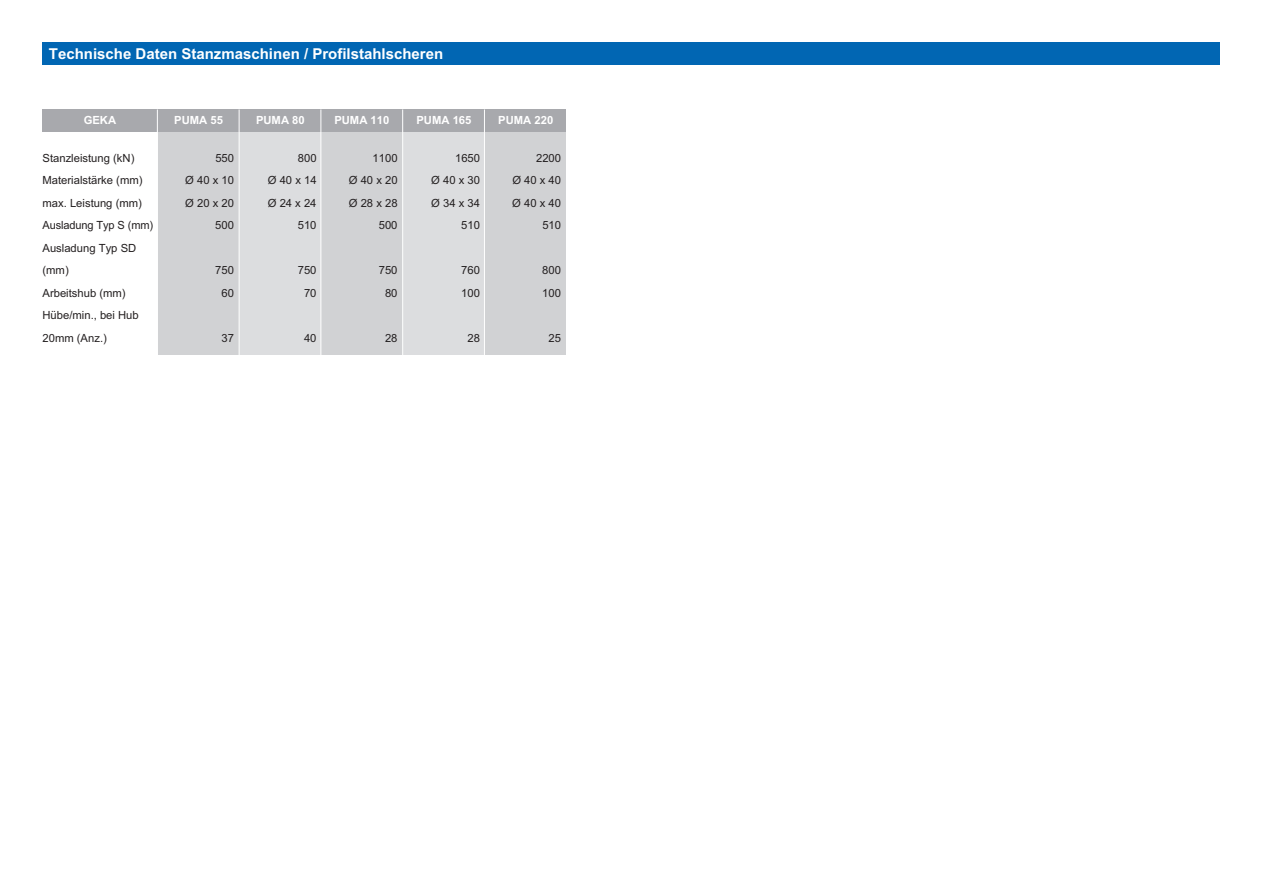
<style>
.page{position:relative;width:1263px;height:893px;background:#fff}
.page>*{position:absolute;margin:0;border:0;box-sizing:border-box;transform-origin:0 0}
.t1{font:700 15px "Arial";color:#fff}
.t2{font:11.25px/22.5px "Arial";color:#231f20}
.t3{font:700 11.25px "Arial";color:#fff}
</style>
<div class="page">
<div style="left:157px;top:117px;width:82px;height:238px;background:#d1d2d4"></div>
<div style="left:239px;top:117px;width:82px;height:238px;background:#dcdddf"></div>
<div style="left:321px;top:117px;width:82px;height:238px;background:#d1d2d4"></div>
<div style="left:403px;top:117px;width:81px;height:238px;background:#dcdddf"></div>
<div style="left:484px;top:117px;width:82px;height:238px;background:#d1d2d4"></div>
<div style="left:43px;top:43px;width:1177px;height:22px;background:#0166b3"></div>
<div style="left:43px;top:109px;width:523px;height:23px;background:#a8a9ad"></div>
<hr style="left:157px;top:109px;width:1px;height:246px;background:#fff">
<hr style="left:239px;top:109px;width:1px;height:246px;background:#fff">
<hr style="left:320px;top:109px;width:1px;height:246px;background:#fff">
<hr style="left:402px;top:109px;width:1px;height:246px;background:#fff">
<hr style="left:484px;top:109px;width:1px;height:246px;background:#fff">
<h1 class="t1" style="left:49px;top:46px;width:396px">Technische Daten Stanzmaschinen / Profilstahlscheren</h1>
<p class="t3" style="left:84px;top:114px;width:34px">GEKA</p>
<p class="t2" style="left:43px;top:147px;width:112px">Stanzleistung (kN)<br>Materialstärke (mm) max. Leistung (mm)<br>Ausladung Typ S (mm)<br>Ausladung Typ SD (mm)<br>Arbeitshub (mm)<br>Hübe/min., bei Hub<br>20mm (Anz.)</p>
<p class="t3" style="left:174px;top:114px;width:50px">PUMA 55</p>
<p class="t3" style="left:256px;top:114px;width:50px">PUMA 80</p>
<p class="t3" style="left:334px;top:114px;width:57px">PUMA 110</p>
<p class="t3" style="left:416px;top:114px;width:57px">PUMA 165</p>
<p class="t3" style="left:498px;top:114px;width:57px">PUMA 220</p>
<p class="t2" style="left:215px;top:147px;width:20px">550</p>
<p class="t2" style="left:298px;top:147px;width:20px">800</p>
<p class="t2" style="left:373px;top:147px;width:27px">1100</p>
<p class="t2" style="left:455px;top:147px;width:27px">1650</p>
<p class="t2" style="left:536px;top:147px;width:27px">2200</p>
<p class="t2" style="left:185px;top:169px;width:50px">Ø 40 x 10</p>
<p class="t2" style="left:268px;top:169px;width:50px">Ø 40 x 14</p>
<p class="t2" style="left:349px;top:169px;width:50px">Ø 40 x 20</p>
<p class="t2" style="left:431px;top:169px;width:50px">Ø 40 x 30</p>
<p class="t2" style="left:512px;top:169px;width:50px">Ø 40 x 40</p>
<p class="t2" style="left:185px;top:192px;width:50px">Ø 20 x 20</p>
<p class="t2" style="left:268px;top:192px;width:50px">Ø 24 x 24</p>
<p class="t2" style="left:349px;top:192px;width:50px">Ø 28 x 28</p>
<p class="t2" style="left:431px;top:192px;width:50px">Ø 34 x 34</p>
<p class="t2" style="left:512px;top:192px;width:50px">Ø 40 x 40</p>
<p class="t2" style="left:215px;top:214px;width:20px">500</p>
<p class="t2" style="left:298px;top:214px;width:20px">510</p>
<p class="t2" style="left:379px;top:214px;width:20px">500</p>
<p class="t2" style="left:461px;top:214px;width:20px">510</p>
<p class="t2" style="left:542px;top:214px;width:20px">510</p>
<p class="t2" style="left:215px;top:259px;width:20px">750</p>
<p class="t2" style="left:298px;top:259px;width:20px">750</p>
<p class="t2" style="left:379px;top:259px;width:20px">750</p>
<p class="t2" style="left:461px;top:259px;width:20px">760</p>
<p class="t2" style="left:542px;top:259px;width:20px">800</p>
<p class="t2" style="left:222px;top:282px;width:14px">60</p>
<p class="t2" style="left:304px;top:282px;width:14px">70</p>
<p class="t2" style="left:385px;top:282px;width:14px">80</p>
<p class="t2" style="left:461px;top:282px;width:20px">100</p>
<p class="t2" style="left:542px;top:282px;width:20px">100</p>
<p class="t2" style="left:221px;top:327px;width:14px">37</p>
<p class="t2" style="left:304px;top:327px;width:14px">40</p>
<p class="t2" style="left:385px;top:327px;width:14px">28</p>
<p class="t2" style="left:467px;top:327px;width:14px">28</p>
<p class="t2" style="left:548px;top:327px;width:14px">25</p>
</div>
